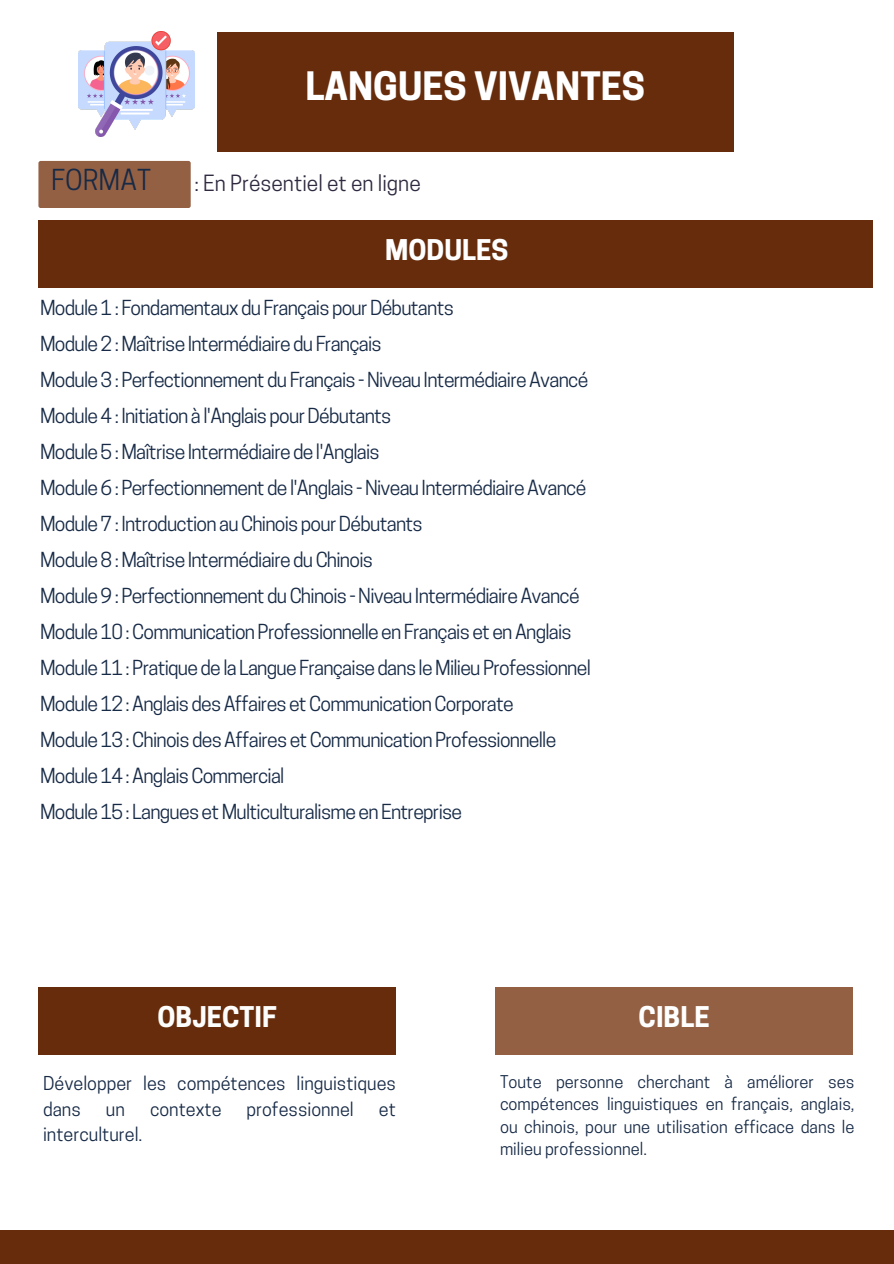
<style>
.page{position:relative;width:894px;height:1264px;background:#fff}
.page>*{position:absolute;margin:0;border:0;box-sizing:border-box;transform-origin:0 0}
.t1{font:700 36.75px "Cooper Hewitt";color:#fff}
.t2{font:27.15px "Cooper Hewitt";color:#172a46}
.t3{font:700 26.85px "Cooper Hewitt";color:#fff}
.t4{font:700 26.85px "Cooper Hewitt";color:#fdfdfc}
.t5{font:21px "Cooper Hewitt";color:#302a40}
.t6{font:19.5px/36px "Cooper Hewitt";letter-spacing:-.035em;color:#172a46}
.t7{font:18px/25.8px "Cooper Hewitt";color:#172a46}
.t8{font:16.5px/22.5px "Cooper Hewitt";color:#172a46;text-align:justify}
</style>
<div class="page">
<div style="left:39px;top:220px;width:833px;height:67px;background:#662c0c"></div>
<div style="left:217px;top:32px;width:516px;height:120px;background:#662c0c"></div>
<img style="left:78px;top:32px;width:116px;height:104px">
<div style="left:38px;top:161px;width:153px;height:47px;background:#946044;border-radius:2px"></div>
<div style="left:495px;top:986px;width:357px;height:68px;background:#946044"></div>
<div style="left:38px;top:986px;width:357px;height:68px;background:#662c0c"></div>
<div style="left:0;top:1230px;width:893px;height:33px;background:#662c0c"></div>
<h1 class="t1" style="left:305px;top:72px;width:341px">LANGUES VIVANTES</h1>
<h2 class="t2" style="left:51px;top:170px;width:101px">FORMAT</h2>
<h3 class="t5" style="left:194px;top:175px;width:228px">: En Présentiel et en ligne</h3>
<p class="t3" style="left:385px;top:240px;width:124px">MODULES</p>
<h2 class="t6" style="left:40px;top:292px;width:552px">Module 1 : Fondamentaux du Français pour Débutants<br>Module 2 : Maîtrise Intermédiaire du Français<br>Module 3 : Perfectionnement du Français - Niveau Intermédiaire Avancé Module 4 : Initiation à l'Anglais pour Débutants<br>Module 5 : Maîtrise Intermédiaire de l'Anglais<br>Module 6 : Perfectionnement de l'Anglais - Niveau Intermédiaire Avancé Module 7 : Introduction au Chinois pour Débutants<br>Module 8 : Maîtrise Intermédiaire du Chinois<br>Module 9 : Perfectionnement du Chinois - Niveau Intermédiaire Avancé Module 10 : Communication Professionnelle en Français et en Anglais Module 11 : Pratique de la Langue Française dans le Milieu Professionnel Module 12 : Anglais des Affaires et Communication Corporate<br>Module 13 : Chinois des Affaires et Communication Professionnelle Module 14 : Anglais Commercial<br>Module 15 : Langues et Multiculturalisme en Entreprise</h2>
<p class="t4" style="left:157px;top:1006px;width:121px">OBJECTIF</p>
<h2 class="t3" style="left:638px;top:1006px;width:73px">CIBLE</h2>
<p class="t7" style="left:43px;top:1072px;width:354px">Développer les compétences linguistiques dans</p>
<p class="t7" style="left:106px;top:1098px;width:21px">un</p>
<p class="t7" style="left:150px;top:1098px;width:73px">contexte</p>
<p class="t7" style="left:246px;top:1098px;width:109px">professionnel</p>
<p class="t7" style="left:379px;top:1098px;width:18px">et</p>
<p class="t7" style="left:43px;top:1123px;width:101px">interculturel.</p>
<h2 class="t8" style="left:500px;top:1072px;width:356px">Toute personne cherchant à améliorer ses compétences linguistiques en français, anglais, ou chinois, pour une utilisation efficace dans le milieu professionnel.</h2>
</div>
